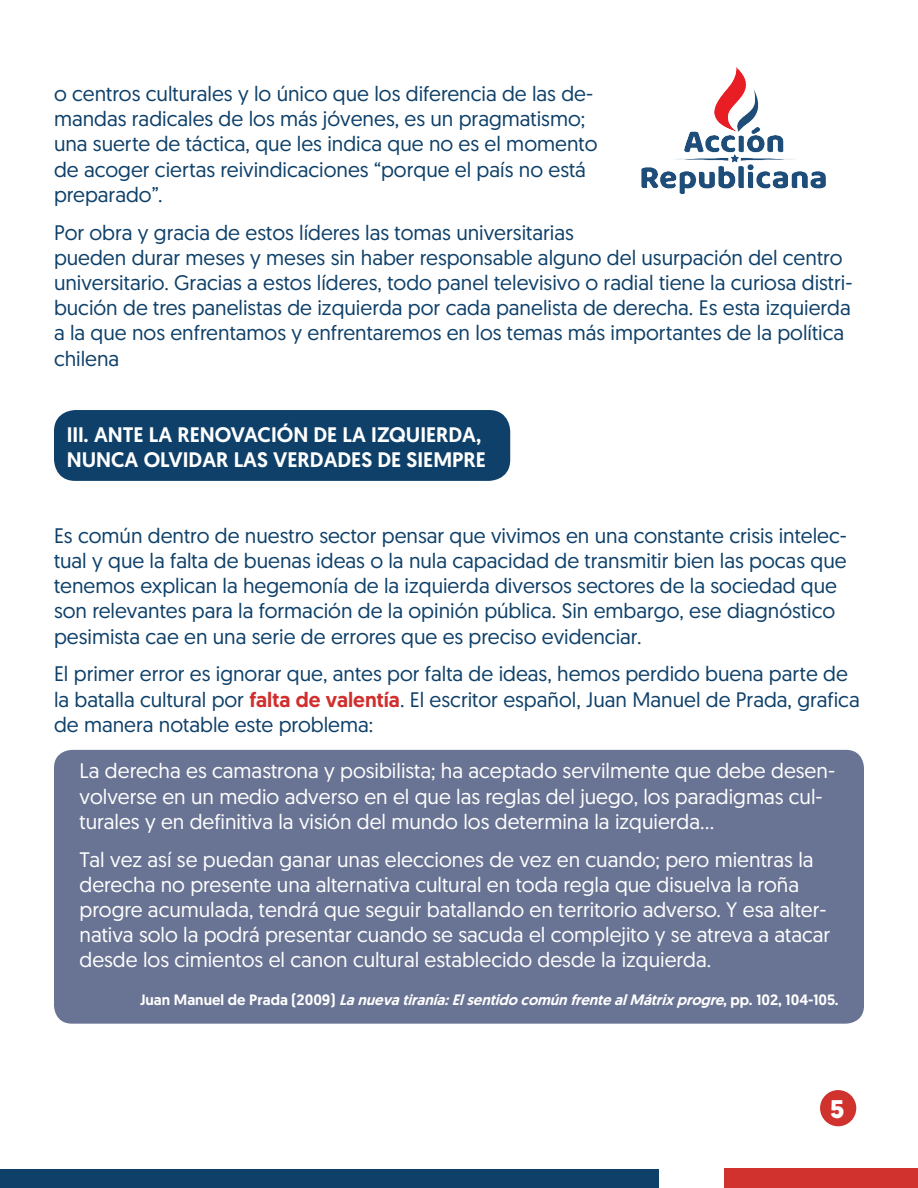
<style>
.page{position:relative;width:918px;height:1188px;background:#fff}
.page>*{position:absolute;margin:0;border:0;box-sizing:border-box;transform-origin:0 0}
.t1{font:700 25.5px "Geomanist";color:#fff}
.t2{font:21px/25.2px "Geomanist";color:#0e4069}
.t3{font:21px/25.2px "Geomanist";color:#fff}
.t4{font:500 21px/25.2px "Geomanist";color:#fff}
.t5{font:italic 500 15px "Geomanist";color:#fff}
.s1{font-weight:500;color:#cf302e}
.s2{font-style:normal}
</style>
<div class="page">
<div style="left:54px;top:750px;width:810px;height:274px;background:#697393;border-radius:18px"></div>
<div style="left:54px;top:410px;width:456px;height:71px;background:#0e4069;border-radius:21px"></div>
<div style="left:820px;top:1090px;width:36px;height:36px;background:#d0322e;border-radius:50%"></div>
<div style="left:0;top:1169px;width:918px;height:19px;background:#0e4069"></div>
<div style="left:660px;top:1168px;width:258px;height:20px;background:#fff"></div>
<div style="left:724px;top:1168px;width:194px;height:20px;background:#d1322e"></div>
<img style="left:641px;top:67px;width:185px;height:127px">
<p class="t2" style="left:54px;top:80px;width:545px">o centros culturales y lo único que los diferencia de las de&shy;mandas radicales de los más jóvenes, es un pragmatismo; una suerte de táctica, que les indica que no es el momento de acoger ciertas reivindicaciones “porque el país no está preparado”.</p>
<p class="t2" style="left:54px;top:219px;width:800px">Por obra y gracia de estos líderes las tomas universitarias<br>pueden durar meses y meses sin haber responsable alguno del usurpación del centro universitario. Gracias a estos líderes, todo panel televisivo o radial tiene la curiosa distri&shy;bución de tres panelistas de izquierda por cada panelista de derecha. Es esta izquierda a la que nos enfrentamos y enfrentaremos en los temas más importantes de la política chilena</p>
<p class="t4" style="left:67px;top:421px;width:421px">III. ANTE LA RENOVACIÓN DE LA IZQUIERDA,<br>NUNCA OLVIDAR LAS VERDADES DE SIEMPRE</p>
<p class="t2" style="left:54px;top:522px;width:795px">Es común dentro de nuestro sector pensar que vivimos en una constante crisis intelec&shy;tual y que la falta de buenas ideas o la nula capacidad de transmitir bien las pocas que tenemos explican la hegemonía de la izquierda diversos sectores de la sociedad que son relevantes para la formación de la opinión pública. Sin embargo, ese diagnóstico pesimista cae en una serie de errores que es preciso evidenciar.</p>
<p class="t2" style="left:54px;top:661px;width:807px">El primer error es ignorar que, antes por falta de ideas, hemos perdido buena parte de la batalla cultural por <span class="s1">falta de valentía</span>. El escritor español, Juan Manuel de Prada, grafica de manera notable este problema:</p>
<p class="t3" style="left:80px;top:758px;width:757px">La derecha es camastrona y posibilista; ha aceptado servilmente que debe desen&shy;volverse en un medio adverso en el que las reglas del juego, los paradigmas cul&shy;turales y en definitiva la visión del mundo los determina la izquierda…</p>
<p class="t3" style="left:80px;top:846px;width:752px">Tal vez así se puedan ganar unas elecciones de vez en cuando; pero mientras la derecha no presente una alternativa cultural en toda regla que disuelva la roña progre acumulada, tendrá que seguir batallando en territorio adverso. Y esa alter&shy;nativa solo la podrá presentar cuando se sacuda el complejito y se atreva a atacar desde los cimientos el canon cultural establecido desde la izquierda.</p>
<p class="t5" style="left:140px;top:990px;width:700px"><span class="s2">J u a n M a n u e l d e P r a d a ( 2 0 0 9 )</span> Lanuevatiranía:ElsentidocomúnfrentealMátrixprogre<span class="s2">, p p . 1 0 2 , 1 0 4 - 1 0 5 .</span></p>
<p class="t1" style="left:830px;top:1092px;width:16px">5</p>
</div>
